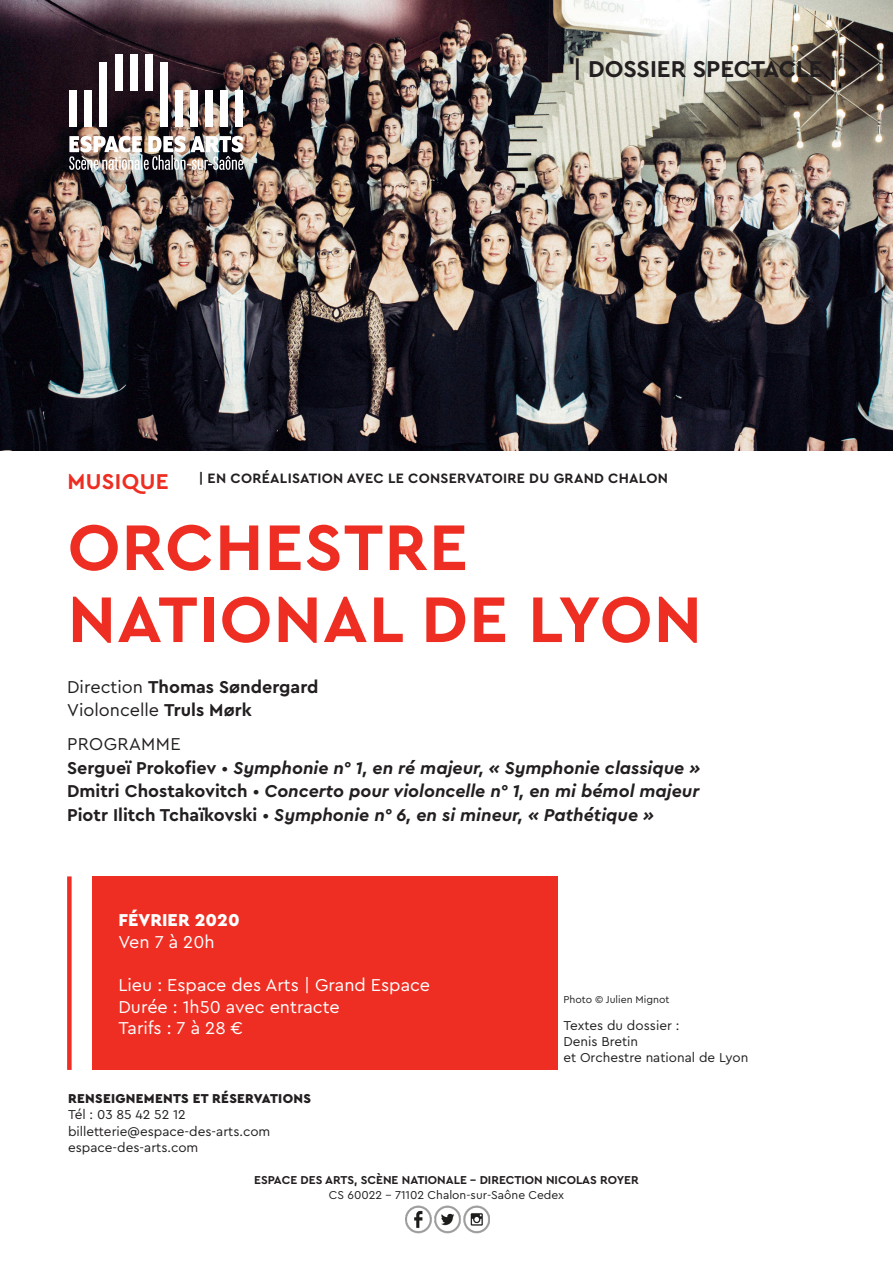
<style>
.page{position:relative;width:893px;height:1263px;background:#fff}
.page>*{position:absolute;margin:0;border:0;box-sizing:border-box;transform-origin:0 0}
.Titres_ferré_gauche{font:700 67.5px "Cera PRO";letter-spacing:.02em;color:#ee2e22}
.Auteurs_ferré_gauche{font:700 24px "Cera PRO";color:#231f20}
.Infos_haut{font:700 22.5px "Cera PRO";letter-spacing:.02em;color:#ee2e22}
.Prod_ferré_droite{font:italic 700 18px "Cera PRO";color:#231f20}
.t1{font:18px "Cera PRO";color:#fff}
.Prod_ferré_droite-2{font:700 18px "Cera PRO";color:#231f20}
.Prod_ferré_droite-3{font:18px "Cera PRO";color:#231f20}
.t2{font:900 18px "Cera PRO";color:#fff}
.Prod_ferré_droite-4{font:18px "Cera PRO";letter-spacing:.02em;color:#231f20}
.Infos_haut-2{font:700 14.25px "Cera PRO";letter-spacing:.02em;color:#231f20}
.t3{font:13.5px "Cera PRO";color:#231f20}
.t4{font:900 13.5px "Cera PRO";letter-spacing:.02em;color:#231f20}
.t5{font:700 12px "Cera PRO";color:#231f20}
.t6{font:12px "Cera PRO";color:#231f20}
.t7{font:10.5px "Cera PRO";color:#231f20}
.s1{font-weight:400}
.s2{font-weight:700}
.s3{font-style:normal}
.s4{font-weight:400;font-style:normal}
</style>
<div class="page">
<img style="left:0;top:0;width:893px;height:451px">
<div style="left:92px;top:876px;width:466px;height:194px;background:#ee2e22"></div>
<div style="left:67px;top:876px;width:5px;height:194px;background:#ee2e22"></div>
<div style="left:69px;top:90px;width:8px;height:37px;background:#fff"></div>
<div style="left:84px;top:90px;width:8px;height:37px;background:#fff"></div>
<div style="left:100px;top:62px;width:7px;height:65px;background:#fff"></div>
<div style="left:115px;top:54px;width:7px;height:36px;background:#fff"></div>
<div style="left:130px;top:54px;width:7px;height:36px;background:#fff"></div>
<div style="left:145px;top:54px;width:8px;height:36px;background:#fff"></div>
<div style="left:160px;top:62px;width:8px;height:65px;background:#fff"></div>
<div style="left:175px;top:90px;width:8px;height:37px;background:#fff"></div>
<div style="left:190px;top:90px;width:8px;height:37px;background:#fff"></div>
<div style="left:205px;top:90px;width:8px;height:37px;background:#fff"></div>
<div style="left:220px;top:90px;width:8px;height:37px;background:#fff"></div>
<div style="left:235px;top:90px;width:8px;height:37px;background:#fff"></div>
<img style="left:69px;top:136px;width:174px;height:34px">
<img style="left:405px;top:1205px;width:85px;height:29px">
<p class="Auteurs_ferré_gauche" style="left:573px;top:53px;width:265px">| DOSSIER SPECTACLE |</p>
<p class="Infos_haut" style="left:67px;top:466px;width:103px">MUSIQUE</p>
<p class="Infos_haut-2" style="left:199px;top:469px;width:471px">| EN CORÉALISATION AVEC LE CONSERVATOIRE DU GRAND CHALON</p>
<p class="Titres_ferré_gauche" style="left:68px;top:502px;width:402px">ORCHESTRE</p>
<p class="Titres_ferré_gauche" style="left:68px;top:574px;width:636px">NATIONAL DE LYON</p>
<p class="Prod_ferré_droite-2" style="left:67px;top:675px;width:253px"><span class="s1">Direction</span> Thomas Søndergard</p>
<p class="Prod_ferré_droite-3" style="left:67px;top:698px;width:186px">Violoncelle <span class="s2">Truls Mørk</span></p>
<p class="Prod_ferré_droite-4" style="left:67px;top:732px;width:115px">PROGRAMME</p>
<p class="Prod_ferré_droite" style="left:67px;top:756px;width:635px"><span class="s3">Sergueï Prokofiev</span> <span class="s4">•</span> Symphonie n° 1, en ré majeur, « Symphonie classique »</p>
<p class="Prod_ferré_droite" style="left:67px;top:779px;width:634px"><span class="s3">Dmitri Chostakovitch</span> <span class="s4">•</span> Concerto pour violoncelle n° 1, en mi bémol majeur</p>
<p class="Prod_ferré_droite" style="left:67px;top:803px;width:588px"><span class="s3">Piotr Ilitch Tchaïkovski</span> <span class="s4">•</span> Symphonie n° 6, en si mineur, « Pathétique »</p>
<p class="t2" style="left:118px;top:908px;width:123px">FÉVRIER 2020</p>
<p class="t1" style="left:118px;top:930px;width:98px">Ven 7 à 20h</p>
<p class="t1" style="left:118px;top:973px;width:313px">Lieu : Espace des Arts | Grand Espace</p>
<p class="t1" style="left:118px;top:995px;width:223px">Durée : 1h50 avec entracte</p>
<p class="t1" style="left:118px;top:1016px;width:126px">Tarifs : 7 à 28 €</p>
<p class="t7" style="left:563px;top:992px;width:108px">Photo © Julien Mignot</p>
<p class="t3" style="left:563px;top:1016px;width:117px">Textes du dossier :</p>
<p class="t3" style="left:563px;top:1033px;width:76px">Denis Bretin</p>
<p class="t3" style="left:563px;top:1049px;width:187px">et Orchestre national de Lyon</p>
<p class="t4" style="left:68px;top:1089px;width:244px">RENSEIGNEMENTS ET RÉSERVATIONS</p>
<p class="t3" style="left:68px;top:1106px;width:119px">Tél : 03 85 42 52 12</p>
<p class="t3" style="left:68px;top:1122px;width:204px">billetterie@espace-des-arts.com</p>
<p class="t3" style="left:68px;top:1139px;width:132px">espace-des-arts.com</p>
<p class="t5" style="left:254px;top:1172px;width:386px">ESPACE DES ARTS, SCÈNE NATIONALE - DIRECTION NICOLAS ROYER</p>
<p class="t6" style="left:329px;top:1186px;width:237px">CS 60022 - 71102 Chalon-sur-Saône Cedex</p>
</div>
